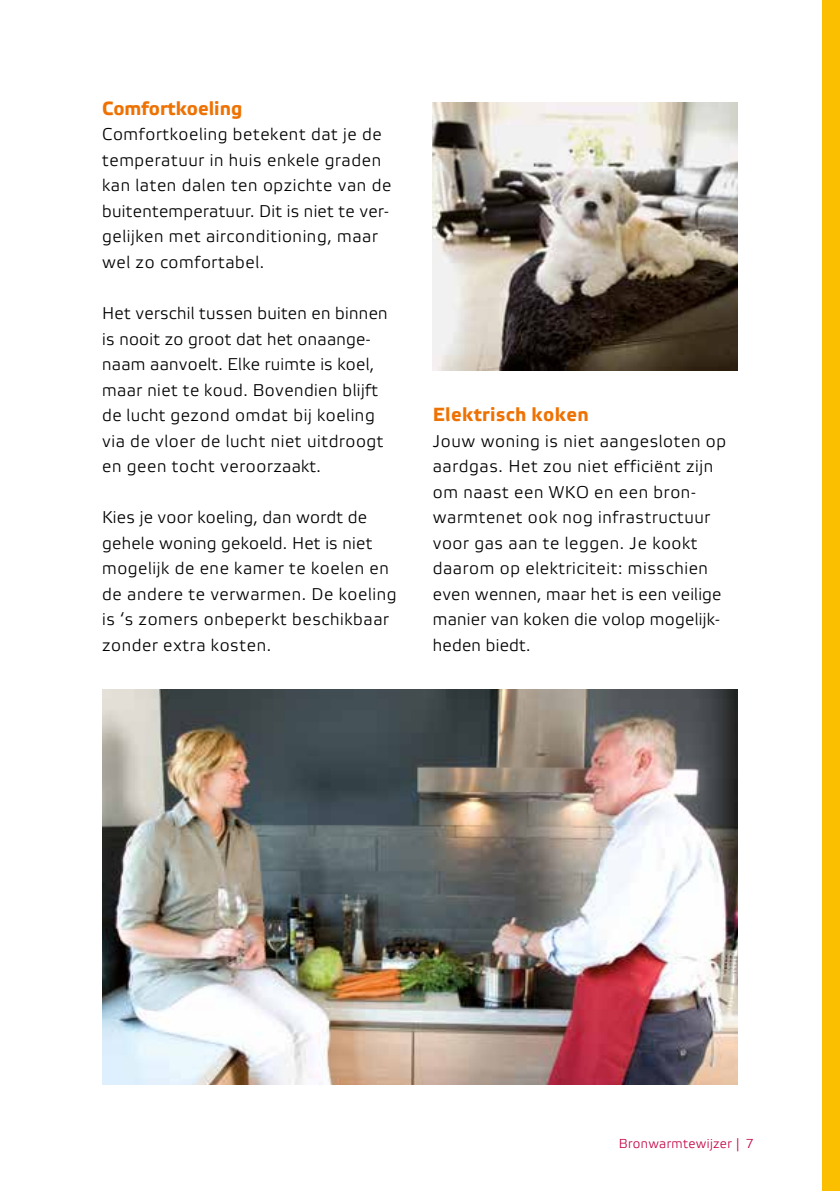
<style>
.page{position:relative;width:840px;height:1191px;background:#fff}
.page>*{position:absolute;margin:0;border:0;box-sizing:border-box;transform-origin:0 0}
.t1{font:700 19px "Etelka Text Pro";letter-spacing:.01em;color:#ee7203}
.t2{font:17px/25.6px "Etelka Light Pro";letter-spacing:.035em;color:#000}
.t3{font:13px "Etelka Light Pro";letter-spacing:.025em;color:#c40646}
</style>
<div class="page">
<img style="left:102px;top:689px;width:635px;height:395px">
<img style="left:432px;top:102px;width:305px;height:268px">
<div style="left:822px;top:0;width:17px;height:1191px;background:#fcbf00"></div>
<p class="t1" style="left:102px;top:98px;width:142px">Comfortkoeling</p>
<p class="t2" style="left:102px;top:123px;width:290px">Comfortkoeling betekent dat je de temperatuur in huis enkele graden kan laten dalen ten opzichte van de buitentemperatuur. Dit is niet te ver&shy;gelijken met airconditioning, maar wel zo comfortabel.</p>
<p class="t2" style="left:102px;top:301px;width:287px">Het verschil tussen buiten en binnen is nooit zo groot dat het onaange&shy;naam aanvoelt. Elke ruimte is koel, maar niet te koud. Bovendien blijft de lucht gezond omdat bij koeling via de vloer de lucht niet uitdroogt en geen tocht veroorzaakt.</p>
<p class="t2" style="left:102px;top:505px;width:296px">Kies je voor koeling, dan wordt de gehele woning gekoeld. Het is niet mogelijk de ene kamer te koelen en de andere te verwarmen. De koeling is ‘s zomers onbeperkt beschikbaar zonder extra kosten.</p>
<p class="t1" style="left:432px;top:404px;width:157px">Elektrisch koken</p>
<p class="t2" style="left:432px;top:429px;width:295px">Jouw woning is niet aangesloten op aardgas. Het zou niet efficiënt zijn om naast een WKO en een bron&shy;warmtenet ook nog infrastructuur voor gas aan te leggen. Je kookt daarom op elektriciteit: misschien even wennen, maar het is een veilige manier van koken die volop mogelijk&shy;heden biedt.</p>
<p class="t3" style="left:618px;top:1137px;width:136px">Bronwarmtewijzer | 7</p>
</div>
